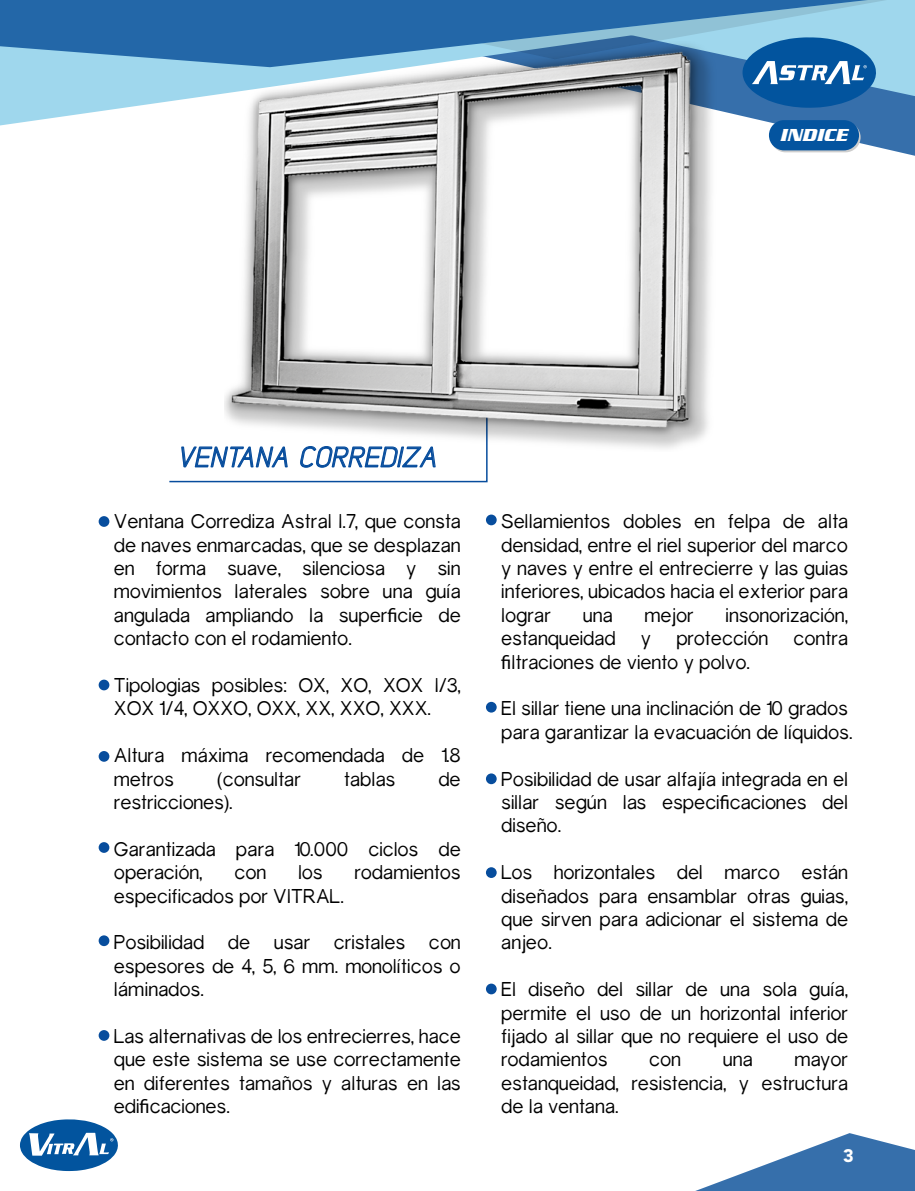
<style>
.page{position:relative;width:915px;height:1191px;background:#fff}
.page>*{position:absolute;margin:0;border:0;box-sizing:border-box;transform-origin:0 0}
.t1{font:italic 28.35px "Lintel";letter-spacing:.02em;color:#074d9d}
.t2{font:19.5px/23.4px "Gravity";color:#000;text-align:justify}
.t3{font:italic 700 18.75px "Serpentine";color:#fff}
.t4{font:900 18px "Avenir LT Std";color:#fff}
.s1{font-family:"Myriad Pro"}
</style>
<div class="page">
<svg style="left:776px;top:108px;width:138px;height:48px;fill:#366fab"></svg>
<svg style="left:0;top:67px;width:878px;height:58px;fill:#9fd7ed"></svg>
<svg style="left:0;top:0;width:467px;height:67px;background:#3073af"></svg>
<svg style="left:695px;top:1133px;width:219px;height:58px"></svg>
<svg style="left:467px;top:0;width:447px;height:108px;background:#5291c0"></svg>
<svg style="left:20px;top:1119px;width:98px;height:52px"></svg>
<svg style="left:770px;top:122px;width:90px;height:30px"></svg>
<div style="left:768px;top:120px;width:90px;height:30px;background:#04549f;border-radius:15px"></div>
<svg style="left:169px;top:400px;width:319px;height:83px"></svg>
<div style="left:99px;top:516px;width:10px;height:11px;background:#074d9d;border-radius:50%"></div>
<div style="left:486px;top:514px;width:10px;height:11px;background:#074d9d;border-radius:50%"></div>
<div style="left:486px;top:702px;width:10px;height:10px;background:#074d9d;border-radius:50%"></div>
<div style="left:486px;top:773px;width:10px;height:11px;background:#074d9d;border-radius:50%"></div>
<div style="left:486px;top:867px;width:10px;height:11px;background:#074d9d;border-radius:50%"></div>
<div style="left:486px;top:983px;width:10px;height:11px;background:#074d9d;border-radius:50%"></div>
<div style="left:99px;top:679px;width:10px;height:11px;background:#074d9d;border-radius:50%"></div>
<div style="left:99px;top:751px;width:10px;height:10px;background:#074d9d;border-radius:50%"></div>
<div style="left:99px;top:842px;width:10px;height:11px;background:#074d9d;border-radius:50%"></div>
<div style="left:99px;top:935px;width:10px;height:11px;background:#074d9d;border-radius:50%"></div>
<div style="left:99px;top:1030px;width:10px;height:10px;background:#074d9d;border-radius:50%"></div>
<img style="left:225px;top:41px;width:496px;height:411px">
<p class="t3" style="left:779px;top:125px;width:69px">INDICE</p>
<h1 class="t1" style="left:176px;top:439px;width:262px">VENTANA CORREDIZA</h1>
<p class="t2" style="left:114px;top:510px;width:348px">Ventana Corrediza Astral l.7, que consta de naves enmarcadas, que se desplazan en forma suave, silenciosa y sin movimientos laterales sobre una guía angulada ampliando la super<span class="s1">fi</span>cie de contacto con el rodamiento.</p>
<p class="t2" style="left:114px;top:673px;width:348px">Tipologias posibles: OX, XO, XOX l/3,<br>XOX 1/4, OXXO, OXX, XX, XXO, XXX.</p>
<p class="t2" style="left:114px;top:743px;width:348px">Altura máxima recomendada de 1.8 metros</p>
<p class="t2" style="left:217px;top:767px;width:85px">(consultar</p>
<p class="t2" style="left:344px;top:767px;width:53px">tablas</p>
<p class="t2" style="left:438px;top:767px;width:24px">de</p>
<p class="t2" style="left:114px;top:790px;width:120px">restricciones).</p>
<p class="t2" style="left:114px;top:837px;width:348px">Garantizada para 10.000 ciclos de operación,</p>
<p class="t2" style="left:234px;top:860px;width:33px">con</p>
<p class="t2" style="left:298px;top:860px;width:26px">los</p>
<p class="t2" style="left:354px;top:860px;width:108px">rodamientos</p>
<p class="t2" style="left:114px;top:884px;width:231px">especificados por VITRAL.</p>
<p class="t2" style="left:114px;top:930px;width:348px">Posibilidad de usar cristales con espesores de 4, 5, 6 mm. monolíticos o láminados.</p>
<p class="t2" style="left:114px;top:1024px;width:348px">Las alternativas de los entrecierres, hace que este sistema se use correctamente en diferentes tamaños y alturas en las edi<span class="s1">fi</span>caciones.</p>
<p class="t2" style="left:501px;top:510px;width:348px">Sellamientos dobles en felpa de alta densidad, entre el riel superior del marco y naves y entre el entrecierre y las guias inferiores, ubicados hacia el exterior para lograr</p>
<p class="t2" style="left:582px;top:603px;width:32px">una</p>
<p class="t2" style="left:644px;top:603px;width:51px">mejor</p>
<p class="t2" style="left:725px;top:603px;width:124px">insonorización,</p>
<p class="t2" style="left:501px;top:626px;width:116px">estanqueidad</p>
<p class="t2" style="left:640px;top:626px;width:12px">y</p>
<p class="t2" style="left:676px;top:626px;width:93px">protección</p>
<p class="t2" style="left:793px;top:626px;width:56px">contra</p>
<p class="t2" style="left:501px;top:650px;width:250px"><span class="s1">fi</span>ltraciones de viento y polvo.</p>
<p class="t2" style="left:501px;top:697px;width:352px">El sillar tiene una inclinación de 10 grados para garantizar la evacuación de líquidos.</p>
<p class="t2" style="left:501px;top:767px;width:348px">Posibilidad de usar alfajía integrada en el sillar según las especi<span class="s1">fi</span>caciones del diseño.</p>
<p class="t2" style="left:501px;top:860px;width:348px">Los horizontales del marco están diseñados para ensamblar otras guias, que sirven para adicionar el sistema de anjeo.</p>
<p class="t2" style="left:501px;top:977px;width:348px">El diseño del sillar de una sola guía, permite el uso de un horizontal inferior fijado al sillar que no requiere el uso de rodamientos</p>
<p class="t2" style="left:501px;top:1047px;width:348px;text-indent:293px">mayor estanqueidad, resistencia, y estructura de la ventana.</p>
<p class="t2" style="left:649px;top:1047px;width:33px">con</p>
<p class="t2" style="left:722px;top:1047px;width:32px">una</p>
<p class="t4" style="left:842px;top:1144px;width:12px">3</p>
</div>
